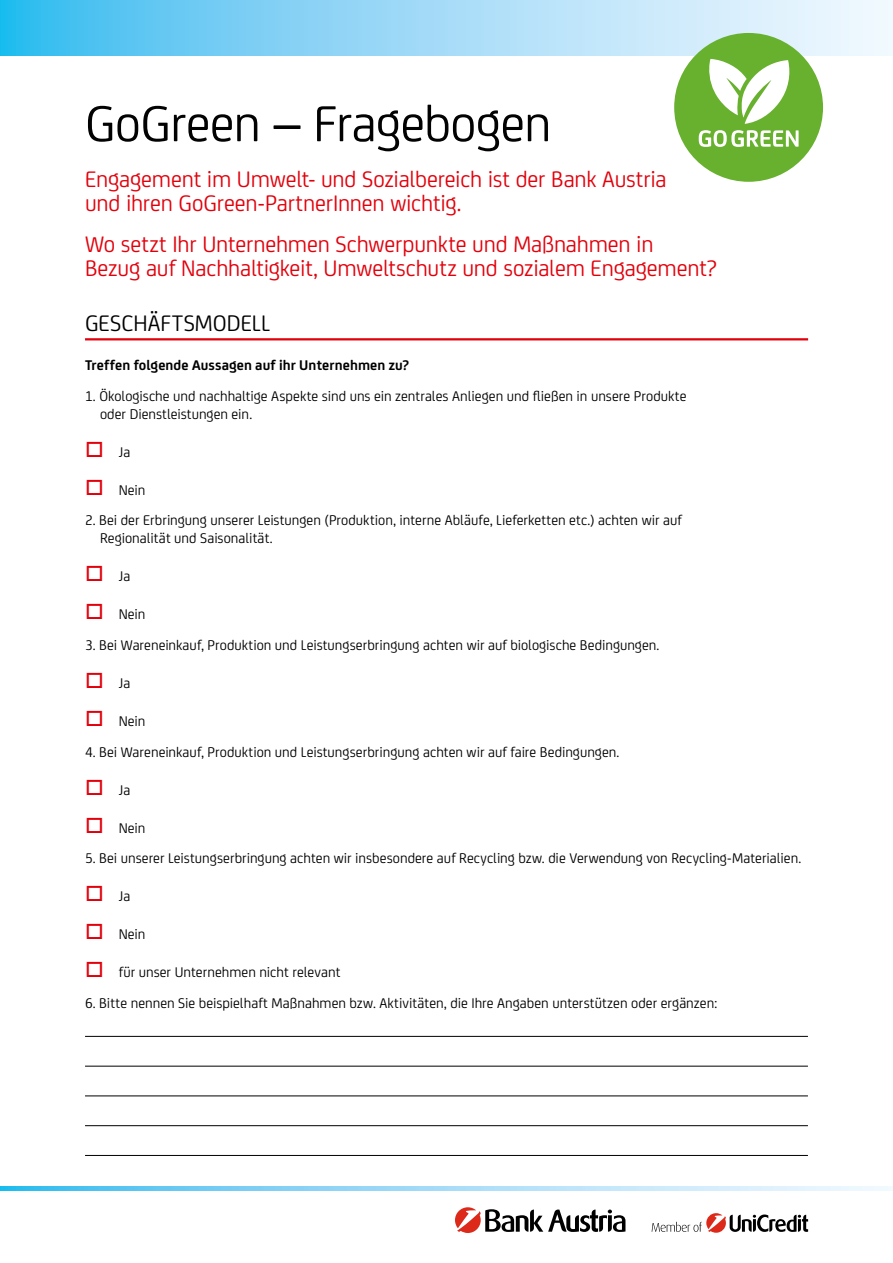
<style>
.page{position:relative;width:893px;height:1263px;background:#fff}
.page>*{position:absolute;margin:0;border:0;box-sizing:border-box;transform-origin:0 0}
.t1{font:54px "Uni Credit";letter-spacing:-.015em;color:#020203}
.t2{font:24px/24px "Uni Credit";letter-spacing:-.01em;color:#e3000b}
.t3{font:24px "Uni Credit";letter-spacing:.005em;color:#000}
.t4{font:15px/18px "Uni Credit";color:#000}
.t5{font:700 15px "Uni Credit";letter-spacing:.01em;color:#000}
.s1{color:#e3000b}
</style>
<div class="page">
<svg style="left:652px;top:1213px;width:156px;height:20px"></svg>
<svg style="left:455px;top:1207px;width:170px;height:26px"></svg>
<svg style="left:0;top:0;width:893px;height:55px;background:#9cdaf7"></svg>
<svg style="left:0;top:1186px;width:893px;height:5px;background:#9edbf7"></svg>
<hr style="left:85px;top:338px;width:723px;height:2px;background:#e3000b">
<hr style="left:85px;top:1036px;width:723px;height:1px;background:#000">
<hr style="left:85px;top:1096px;width:723px;height:1px;background:#000">
<hr style="left:85px;top:1155px;width:723px;height:1px;background:#000">
<hr style="left:85px;top:1066px;width:723px;height:1px;background:#000">
<hr style="left:85px;top:1125px;width:723px;height:1px;background:#000">
<div style="left:674px;top:33px;width:149px;height:149px;background:#67b12e;border-radius:50%"></div>
<svg style="left:699px;top:130px;width:100px;height:17px"></svg>
<svg style="left:709px;top:59px;width:81px;height:65px"></svg>
<h1 class="t1" style="left:85px;top:85px;width:468px">GoGreen – Fragebogen</h1>
<h2 class="t2" style="left:85px;top:165px;width:583px">Engagement im Umwelt- und Sozialbereich ist der Bank Austria und ihren GoGreen-PartnerInnen wichtig.</h2>
<h2 class="t2" style="left:85px;top:230px;width:633px">Wo setzt Ihr Unternehmen Schwerpunkte und Maßnahmen in<br>Bezug auf Nachhaltigkeit, Umweltschutz und sozialem Engagement?</h2>
<h2 class="t3" style="left:85px;top:306px;width:187px">GESCHÄFTSMODELL</h2>
<p class="t5" style="left:85px;top:354px;width:326px">Treffen folgende Aussagen auf ihr Unternehmen zu?</p>
<p class="t4" style="left:100px;top:386px;width:588px;text-indent:-15px">1. Ökologische und nachhaltige Aspekte sind uns ein zentrales Anliegen und fließen in unsere Produkte oder Dienstleistungen ein.</p>
<p class="t4" style="left:85px;top:442px;width:47px"><span class="s1">□</span> Ja</p>
<p class="t4" style="left:85px;top:480px;width:62px"><span class="s1">□</span> Nein</p>
<p class="t4" style="left:100px;top:510px;width:583px;text-indent:-15px">2. Bei der Erbringung unserer Leistungen (Produktion, interne Abläufe, Lieferketten etc.) achten wir auf<br>Regionalität und Saisonalität.</p>
<p class="t4" style="left:85px;top:566px;width:47px"><span class="s1">□</span> Ja</p>
<p class="t4" style="left:85px;top:604px;width:62px"><span class="s1">□</span> Nein</p>
<p class="t4" style="left:85px;top:635px;width:576px">3. Bei Wareneinkauf, Produktion und Leistungserbringung achten wir auf biologische Bedingungen.</p>
<p class="t4" style="left:85px;top:673px;width:47px"><span class="s1">□</span> Ja</p>
<p class="t4" style="left:85px;top:711px;width:62px"><span class="s1">□</span> Nein</p>
<p class="t4" style="left:85px;top:742px;width:536px">4. Bei Wareneinkauf, Produktion und Leistungserbringung achten wir auf faire Bedingungen.</p>
<p class="t4" style="left:85px;top:780px;width:47px"><span class="s1">□</span> Ja</p>
<p class="t4" style="left:85px;top:818px;width:62px"><span class="s1">□</span> Nein</p>
<p class="t4" style="left:85px;top:848px;width:718px">5. Bei unserer Leistungserbringung achten wir insbesondere auf Recycling bzw. die Verwendung von Recycling-Materialien.</p>
<p class="t4" style="left:85px;top:886px;width:47px"><span class="s1">□</span> Ja</p>
<p class="t4" style="left:85px;top:924px;width:62px"><span class="s1">□</span> Nein</p>
<p class="t4" style="left:85px;top:962px;width:257px"><span class="s1">□</span> für unser Unternehmen nicht relevant</p>
<p class="t4" style="left:85px;top:993px;width:634px">6. Bitte nennen Sie beispielhaft Maßnahmen bzw. Aktivitäten, die Ihre Angaben unterstützen oder ergänzen:</p>
</div>
